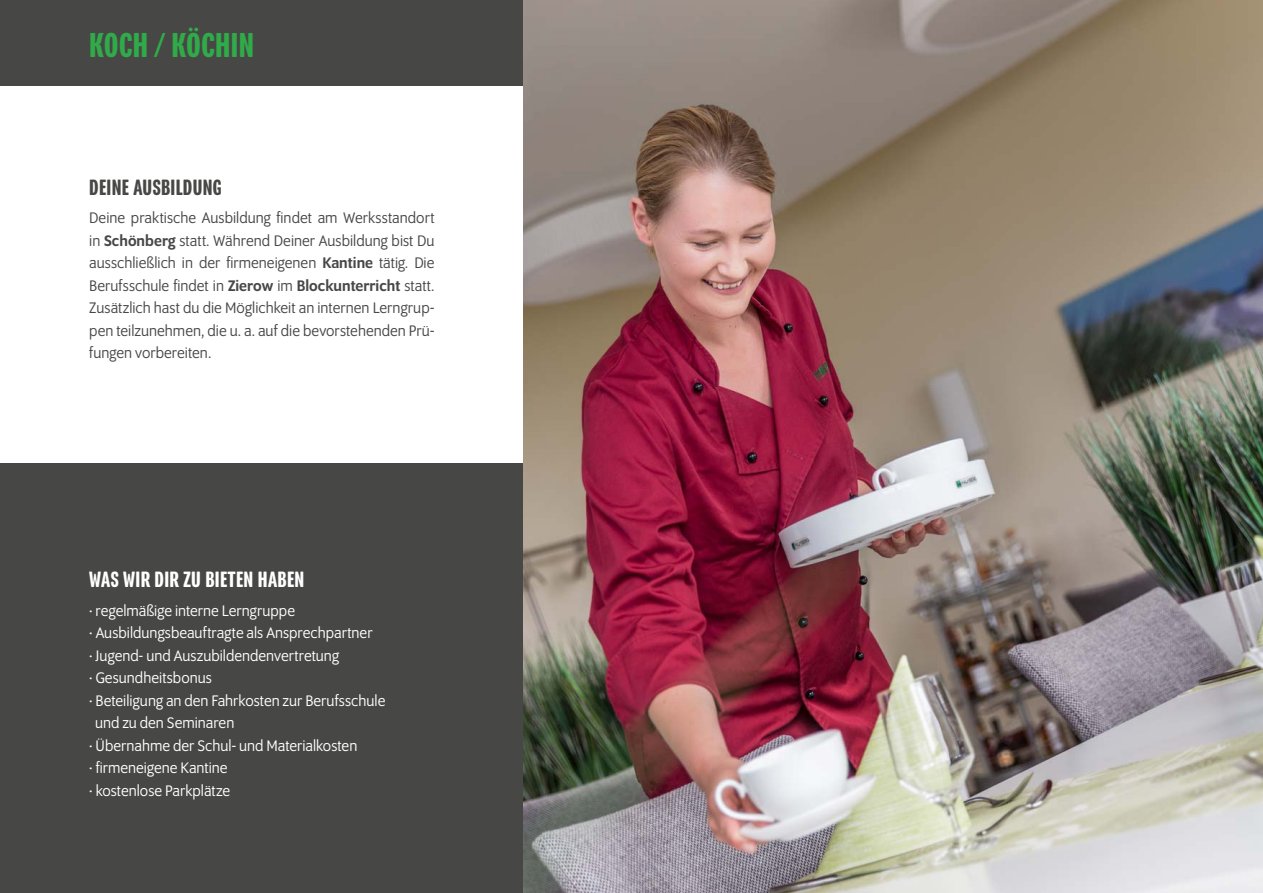
<style>
.page{position:relative;width:1263px;height:893px;background:#fff}
.page>*{position:absolute;margin:0;border:0;box-sizing:border-box;transform-origin:0 0}
.t1{font:500 37.5px "Program Nar OT";letter-spacing:.015em;color:#31aa49}
.t2{font:500 24px "Program Nar OT";letter-spacing:.02em;color:#fff}
.t3{font:500 24px "Program Nar OT";letter-spacing:.015em;color:#474746}
.t4{font:16.5px/22.5px "Program OT";letter-spacing:.005em;color:#474746;text-align:justify}
.t5{font:16.5px "Program OT";color:#fff}
.s1{font-weight:500}
</style>
<div class="page">
<div style="left:0;top:463px;width:656px;height:430px;background:#474746"></div>
<div style="left:0;top:0;width:631px;height:85px;background:#474746"></div>
<img style="left:524px;top:0;width:739px;height:893px">
<h1 class="t1" style="left:89px;top:30px;width:166px">KOCH / KÖCHIN</h1>
<h2 class="t3" style="left:89px;top:178px;width:134px">DEINE AUSBILDUNG</h2>
<p class="t4" style="left:89px;top:208px;width:347px">Deine praktische Ausbildung findet am Werksstandort in <span class="s1">Schönberg</span> statt. Während Deiner Ausbildung bist Du ausschließlich in der firmeneigenen <span class="s1">Kantine</span> tätig. Die Berufsschule findet in <span class="s1">Zierow</span> im <span class="s1">Blockunterricht</span> statt.<br>Zusätzlich hast du die Möglichkeit an internen Lerngrup&shy;pen teilzunehmen, die u. a. auf die bevorstehenden Prü&shy;fungen vorbereiten.</p>
<h2 class="t2" style="left:89px;top:570px;width:217px">WAS WIR DIR ZU BIETEN HABEN</h2>
<p class="t5" style="left:89px;top:604px;width:207px">· regelmäßige interne Lerngruppe</p>
<p class="t5" style="left:89px;top:626px;width:285px">· Ausbildungsbeauftragte als Ansprechpartner</p>
<p class="t5" style="left:89px;top:649px;width:251px">· Jugend- und Auszubildendenvertretung</p>
<p class="t5" style="left:89px;top:671px;width:124px">· Gesundheitsbonus</p>
<p class="t5" style="left:89px;top:694px;width:298px">· Beteiligung an den Fahrkosten zur Berufsschule</p>
<p class="t5" style="left:95px;top:716px;width:141px">und zu den Seminaren</p>
<p class="t5" style="left:89px;top:739px;width:269px">· Übernahme der Schul- und Materialkosten</p>
<p class="t5" style="left:89px;top:761px;width:140px">· firmeneigene Kantine</p>
<p class="t5" style="left:89px;top:784px;width:142px">· kostenlose Parkplätze</p>
</div>
